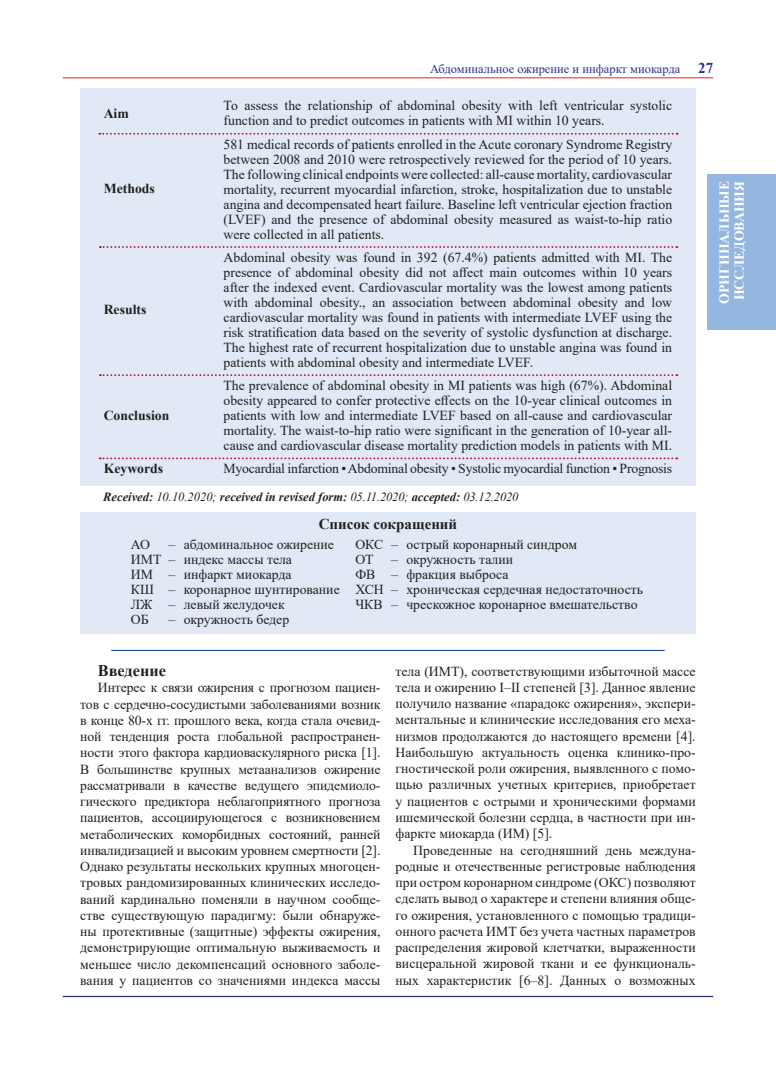
<style>
.page{position:relative;width:776px;height:1088px;background:#fff}
.page>*{position:absolute;margin:0;border:0;box-sizing:border-box;transform-origin:0 0}
.t1{font:700 16.25px "Times New Roman";color:#231f20}
.t2{font:700 15px "Times New Roman";color:#231f20}
.t3{font:13.75px/15px "Times New Roman";color:#231f20;text-align:justify}
.t4{font:700 13.75px "Times New Roman";color:#231f20}
.t5{font:700 13.75px/15px "Times New Roman";color:#fff}
.t6{font:italic 700 12.5px "Times New Roman";color:#231f20}
.t7{font:12.5px "Times New Roman";color:#2e3092}
.s1{font-weight:700;font-size:15px}
.s2{font-weight:400}
</style>
<div class="page">
<div style="left:707px;top:174px;width:69px;height:156px;background:#94b6df"></div>
<hr style="left:63px;top:78px;width:650px;height:1px;background:#ee1d23">
<hr style="left:63px;top:996px;width:650px;height:1px;background:#283071">
<div style="left:80px;top:89px;width:616px;height:397px;background:#e0e9f5"></div>
<svg style="left:99px;top:133px;width:579px;height:2px"></svg>
<svg style="left:100px;top:457px;width:577px;height:2px"></svg>
<svg style="left:100px;top:246px;width:577px;height:2px"></svg>
<svg style="left:100px;top:374px;width:577px;height:2px"></svg>
<div style="left:80px;top:512px;width:616px;height:121px;background:#e0e9f5"></div>
<hr style="left:111px;top:650px;width:554px;height:1px;background:#0f3d8c">
<p class="t7" style="left:430px;top:60px;width:285px">Абдоминальное ожирение и инфаркт миокарда <span class="s1">27</span></p>
<p class="t4" style="left:104px;top:103px;width:27px">Aim</p>
<p class="t3" style="left:224px;top:98px;width:450px">To assess the relationship of abdominal obesity with left ventricular systolic function and to predict outcomes in patients with MI within 10 years.</p>
<p class="t4" style="left:104px;top:179px;width:53px">Methods</p>
<p class="t4" style="left:104px;top:300px;width:44px">Results</p>
<p class="t4" style="left:104px;top:405px;width:67px">Conclusion</p>
<p class="t3" style="left:224px;top:136px;width:450px">581 medical records of patients enrolled in the Acute coronary Syndrome Registry between 2008 and 2010 were retrospectively reviewed for the period of 10 years.<br>The following clinical endpoints were collected: all-cause mortality, cardiovascular mortality, recurrent myocardial infarction, stroke, hospitalization due to unstable angina and decompensated heart failure. Baseline left ventricular ejection fraction (LVEF) and the presence of abdominal obesity measured as waist-to-hip ratio were collected in all patients.</p>
<p class="t3" style="left:224px;top:249px;width:450px">Abdominal obesity was found in 392 (67.4%) patients admitted with MI. The presence of abdominal obesity did not affect main outcomes within 10 years after the indexed event. Cardiovascular mortality was the lowest among patients with abdominal obesity., an association between abdominal obesity and low cardiovascular mortality was found in patients with intermediate LVEF using the risk stratification data based on the severity of systolic dysfunction at discharge.<br>The highest rate of recurrent hospitalization due to unstable angina was found in patients with abdominal obesity and intermediate LVEF.</p>
<p class="t3" style="left:224px;top:377px;width:450px">The prevalence of abdominal obesity in MI patients was high (67%). Abdominal obesity appeared to confer protective effects on the 10-year clinical outcomes in patients with low and intermediate LVEF based on all-cause and cardiovascular mortality. The waist-to-hip ratio were significant in the generation of 10-year all&shy;cause and cardiovascular disease mortality prediction models in patients with MI.</p>
<p class="t4" style="left:104px;top:458px;width:61px">Keywords</p>
<p class="t3" style="left:224px;top:460px;width:450px">Myocardial infarction • Abdominal obesity • Systolic myocardial function • Prognosis</p>
<p class="t6" style="left:103px;top:488px;width:417px">Received: <span class="s2">10.10.2020;</span> received in revised form: <span class="s2">05.11.2020;</span> accepted: <span class="s2">03.12.2020</span></p>
<p class="t2" style="left:319px;top:513px;width:140px">Список сокращений</p>
<p class="t3" style="left:131px;top:536px;width:32px;text-align:left">АО<br>ИМТ<br>ИМ<br>КШ<br>ЛЖ<br>ОБ</p>
<p class="t3" style="left:169px;top:536px;width:8px">– – – – – –</p>
<p class="t3" style="left:184px;top:536px;width:158px;text-align:left">абдоминальное ожирение индекс массы тела инфаркт миокарда коронарное шунтирование левый желудочек окружность бедер</p>
<p class="t3" style="left:355px;top:536px;width:30px;text-align:left">ОКС<br>ОТ<br>ФВ<br>ХСН<br>ЧКВ</p>
<p class="t3" style="left:391px;top:536px;width:8px">– – – – –</p>
<p class="t3" style="left:406px;top:536px;width:238px;text-align:left">острый коронарный синдром окружность талии<br>фракция выброса<br>хроническая сердечная недостаточность чрескожное коронарное вмешательство</p>
<p class="t1" style="left:98px;top:659px;width:69px">Введение</p>
<p class="t3" style="left:80px;top:679px;width:302px;line-height:16.2px;text-indent:18px">Интерес к связи ожирения с прогнозом пациен&shy;тов с сердечно-сосудистыми заболеваниями возник в конце 80-х гг. прошлого века, когда стала очевид&shy;ной тенденция роста глобальной распространен&shy;ности этого фактора кардиоваскулярного риска [1].<br>В большинстве крупных метаанализов ожирение рассматривали в качестве ведущего эпидемиоло&shy;гического предиктора неблагоприятного прогноза пациентов, ассоциирующегося с возникновением метаболических коморбидных состояний, ранней инвалидизацией и высоким уровнем смертности [2].<br>Однако результаты нескольких крупных многоцен&shy;тровых рандомизированных клинических исследо&shy;ваний кардинально поменяли в научном сообще&shy;стве существующую парадигму: были обнаруже&shy;ны протективные (защитные) эффекты ожирения, демонстрирующие оптимальную выживаемость и меньшее число декомпенсаций основного заболе&shy;вания у пациентов со значениями индекса массы</p>
<p class="t3" style="left:395px;top:662px;width:302px;line-height:16.2px">тела (ИМТ), соответствующими избыточной массе тела и ожирению I–II степеней [3]. Данное явление получило название «парадокс ожирения», экспери&shy;ментальные и клинические исследования его меха&shy;низмов продолжаются до настоящего времени [4].<br>Наибольшую актуальность оценка клинико-про&shy;гностической роли ожирения, выявленного с помо&shy;щью различных учетных критериев, приобретает у пациентов с острыми и хроническими формами ишемической болезни сердца, в частности при ин&shy;фаркте миокарда (ИМ) [5].</p>
<p class="t3" style="left:395px;top:841px;width:302px;line-height:16.2px;text-indent:18px">Проведенные на сегодняшний день междуна&shy;родные и отечественные регистровые наблюдения при остром коронарном синдроме (ОКС) позволяют сделать вывод о характере и степени влияния обще&shy;го ожирения, установленного с помощью традици&shy;онного расчета ИМТ без учета частных параметров распределения жировой клетчатки, выраженности висцеральной жировой ткани и ее функциональ&shy;ных характеристик [6–8]. Данных о возможных</p>
<p class="t5" style="left:716px;top:304px;width:124px;rotate:-90deg">ОРИГИНАЛЬНЫЕ<br>ИССЛЕДОВАНИЯ</p>
</div>
